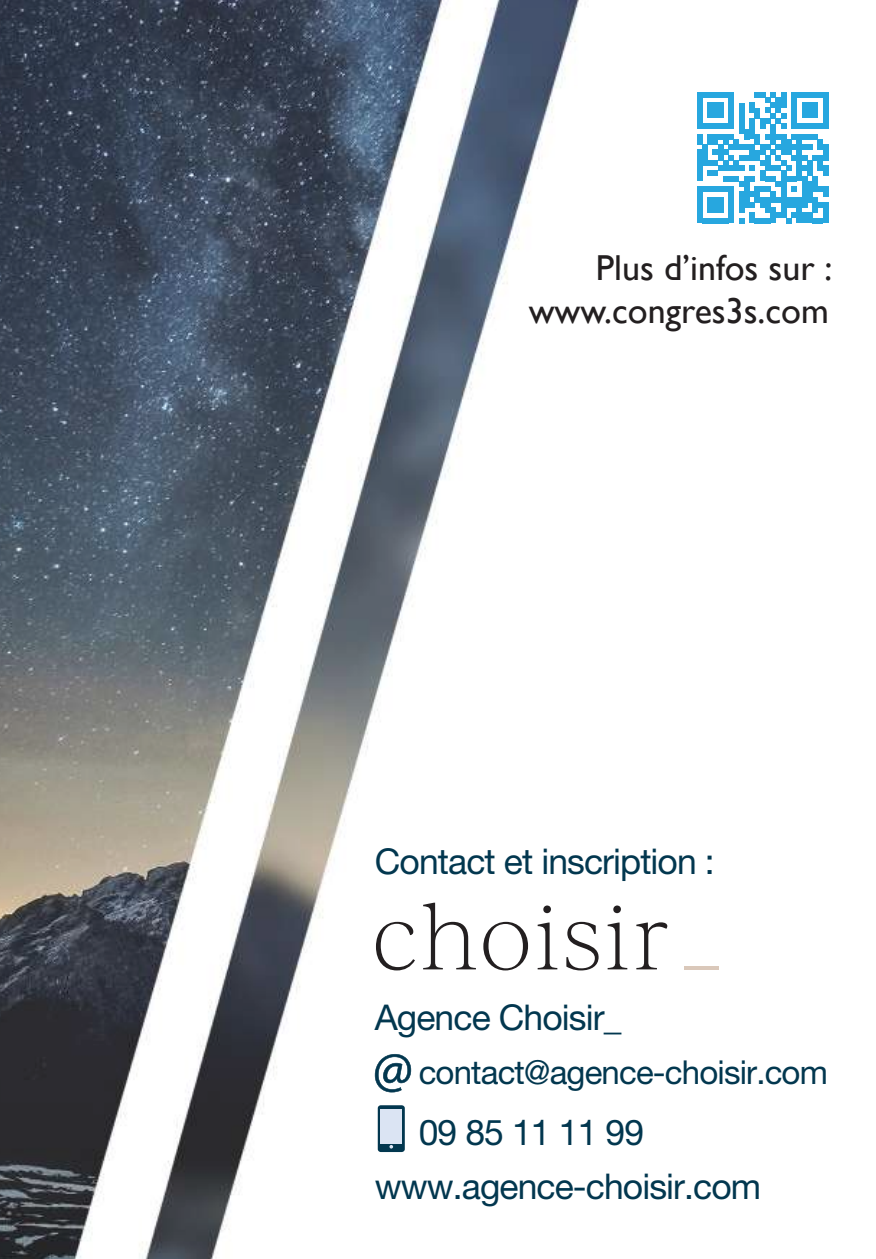
<style>
.page{position:relative;width:876px;height:1259px;background:#fff}
.page>*{position:absolute;margin:0;border:0;box-sizing:border-box;transform-origin:0 0}
.t1{font:36px/43.2px "Gill Sans";color:#231f20;text-align:right}
.t2{font:35.4px/53.7px "Helvetica Neue LT Pro";letter-spacing:-.025em;color:#02374f}
.t3{font:33px "Helvetica Neue LT Pro";letter-spacing:-.025em;color:#02374f}
</style>
<div class="page">
<img style="left:0;top:0;width:829px;height:1259px">
<svg style="left:697px;top:92px;width:131px;height:131px"></svg>
<div style="left:823px;top:150px;width:5px;height:10px;background:#27a7df"></div>
<div style="left:823px;top:165px;width:5px;height:11px;background:#27a7df"></div>
<div style="left:823px;top:186px;width:5px;height:11px;background:#27a7df"></div>
<div style="left:823px;top:202px;width:5px;height:11px;background:#27a7df"></div>
<div style="left:823px;top:213px;width:5px;height:10px;background:#27a7df"></div>
<svg style="left:375px;top:1054px;width:36px;height:38px"></svg>
<svg style="left:378px;top:1105px;width:27px;height:47px"></svg>
<div style="left:381px;top:1109px;width:21px;height:34px;background:#dbe4f3"></div>
<svg style="left:389px;top:1145px;width:4px;height:3px"></svg>
<svg style="left:376px;top:922px;width:39px;height:48px"></svg>
<svg style="left:423px;top:902px;width:53px;height:67px"></svg>
<svg style="left:483px;top:922px;width:45px;height:48px"></svg>
<svg style="left:538px;top:905px;width:19px;height:64px"></svg>
<svg style="left:566px;top:922px;width:33px;height:48px"></svg>
<svg style="left:608px;top:905px;width:19px;height:64px"></svg>
<svg style="left:636px;top:922px;width:31px;height:47px"></svg>
<hr style="left:684px;top:966px;width:35px;height:3px;background:#dac8ba">
<p class="t1" style="left:529px;top:246px;width:305px">Plus d’infos sur : www.congres3s.com</p>
<p class="t2" style="left:375px;top:834px;width:341px">Contact et inscription :</p>
<p class="t2" style="left:375px;top:990px;width:248px">Agence Choisir_</p>
<p class="t3" style="left:419px;top:1052px;width:411px">contact@agence-choisir.com</p>
<p class="t2" style="left:375px;top:1105px;width:388px;text-indent:44px">09 85 11 11 99 www.agence-choisir.com</p>
</div>
